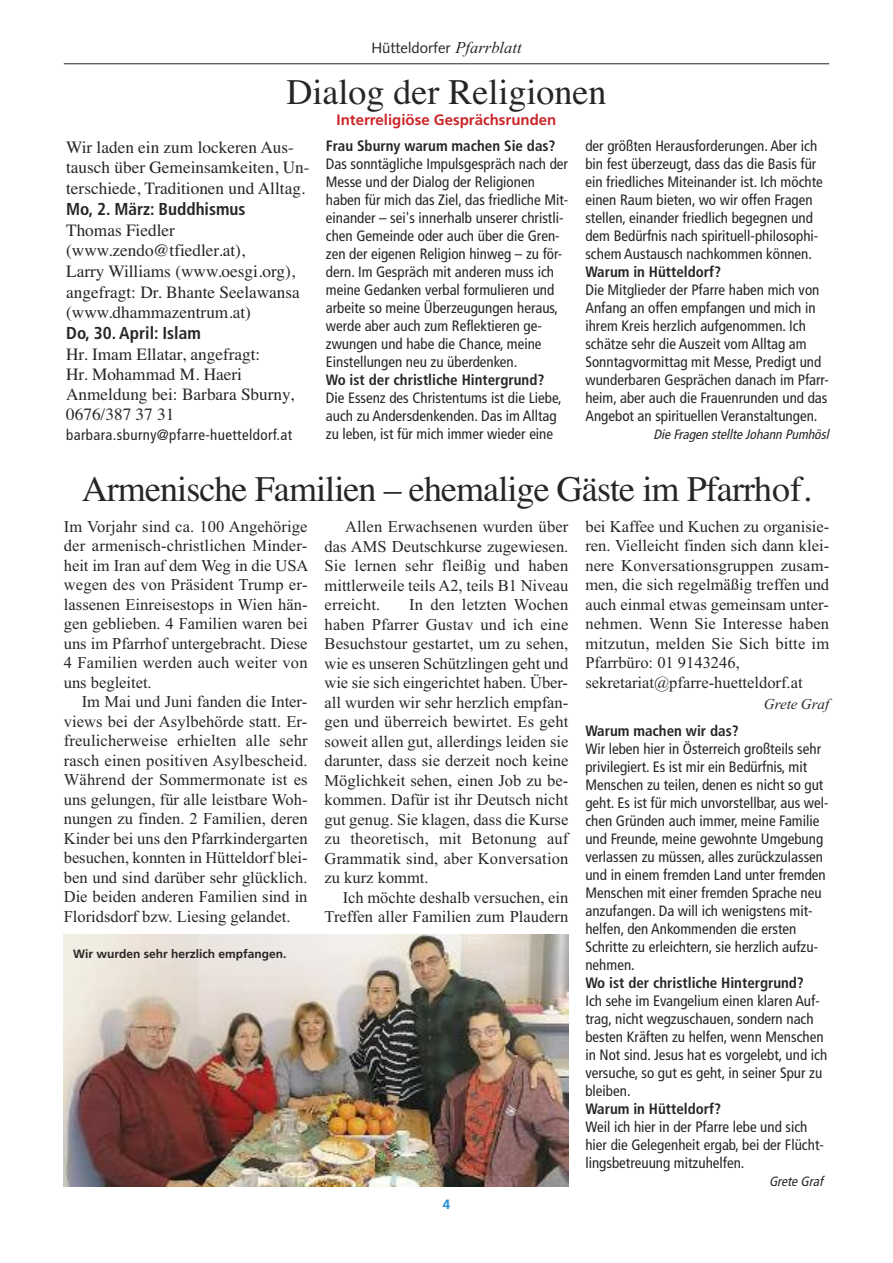
<style>
.page{position:relative;width:893px;height:1263px;background:#fff}
.page>*{position:absolute;margin:0;border:0;box-sizing:border-box;transform-origin:0 0}
.t1{font:36px "Times";letter-spacing:-.025em;color:#272526}
.t2{font:36px "Times";color:#272526}
.t3{font:17.25px/20.7px "Times";color:#272526}
.t4{font:700 condensed 17.25px "Frutiger";color:#272526}
.t5{font:16.5px/19.5px "Times New Roman";color:#272526;text-align:justify}
.t6{font:condensed 15px/18px "Frutiger";color:#272526}
.t7{font:700 condensed 15px "Frutiger";color:#272526}
.t8{font:condensed 15px "Frutiger";letter-spacing:.025em;color:#272526}
.t9{font:700 15px "Frutiger";color:#cc262a}
.t10{font:15px "Syntax";color:#272526}
.t11{font:italic 15px "Times New Roman";color:#272526}
.t12{font:italic condensed 13.5px "Frutiger";color:#272526}
.t13{font:700 13.5px "Frutiger";color:#248fd1}
.t14{font:700 12px "Frutiger";color:#272526}
.s1{font-family:"Times New Roman";font-style:italic;font-size:16.5px}
</style>
<div class="page">
<hr style="left:64px;top:64px;width:765px;height:1px;background:#272526">
<img style="left:64px;top:934px;width:504px;height:253px">
<p class="t10" style="left:371px;top:42px;width:152px">Hütteldorfer <span class="s1">Pfarrblatt</span></p>
<h1 class="t2" style="left:286px;top:71px;width:321px">Dialog der Religionen</h1>
<p class="t9" style="left:337px;top:114px;width:221px">Interreligiöse Gesprächsrunden</p>
<p class="t3" style="left:66px;top:136px;width:245px">Wir laden ein zum lockeren Aus&shy;tausch über Gemeinsamkeiten, Un&shy;terschiede, Traditionen und Alltag.</p>
<p class="t4" style="left:66px;top:202px;width:181px">Mo, 2. März: Buddhismus</p>
<p class="t3" style="left:66px;top:219px;width:235px">Thomas Fiedler (www.zendo@tfiedler.at),<br>Larry Williams (www.oesgi.org), angefragt: Dr. Bhante Seelawansa (www.dhammazentrum.at)</p>
<p class="t4" style="left:66px;top:326px;width:136px">Do, 30. April: Islam</p>
<p class="t3" style="left:66px;top:344px;width:229px;line-height:20.2px">Hr. Imam Ellatar, angefragt:<br>Hr. Mohammad M. Haeri<br>Anmeldung bei: Barbara Sburny,<br>0676/387 37 31</p>
<p class="t8" style="left:66px;top:428px;width:228px">barbara.sburny@pfarre-huetteldorf.at</p>
<p class="t6" style="left:585px;top:138px;width:239px">der größten Herausforderungen. Aber ich bin fest überzeugt, dass das die Basis für ein friedliches Miteinander ist. Ich möchte einen Raum bieten, wo wir offen Fragen stellen, einander friedlich begegnen und dem Bedürfnis nach spirituell-philosophi&shy;schem Austausch nachkommen können.</p>
<p class="t7" style="left:585px;top:266px;width:137px">Warum in Hütteldorf?</p>
<p class="t6" style="left:585px;top:282px;width:245px">Die Mitglieder der Pfarre haben mich von Anfang an offen empfangen und mich in ihrem Kreis herzlich aufgenommen. Ich schätze sehr die Auszeit vom Alltag am Sonntagvormittag mit Messe, Predigt und wunderbaren Gesprächen danach im Pfarr&shy;heim, aber auch die Frauenrunden und das Angebot an spirituellen Veranstaltungen.</p>
<p class="t12" style="left:653px;top:429px;width:180px">Die Fragen stellte Johann Pumhösl</p>
<p class="t7" style="left:326px;top:140px;width:231px">Frau Sburny warum machen Sie das?</p>
<p class="t6" style="left:326px;top:156px;width:244px">Das sonntägliche Impulsgespräch nach der Messe und der Dialog der Religionen haben für mich das Ziel, das friedliche Mit&shy;einander – sei's innerhalb unserer christli&shy;chen Gemeinde oder auch über die Gren&shy;zen der eigenen Religion hinweg – zu för&shy;dern. Im Gespräch mit anderen muss ich meine Gedanken verbal formulieren und arbeite so meine Überzeugungen heraus, werde aber auch zum Reflektieren ge&shy;zwungen und habe die Chance, meine Einstellungen neu zu überdenken.</p>
<p class="t7" style="left:326px;top:374px;width:220px">Wo ist der christliche Hintergrund?</p>
<p class="t6" style="left:326px;top:390px;width:237px">Die Essenz des Christentums ist die Liebe, auch zu Andersdenkenden. Das im Alltag zu leben, ist für mich immer wieder eine</p>
<h1 class="t1" style="left:82px;top:467px;width:731px">Armenische Familien – ehemalige Gäste im Pfarrhof.</h1>
<p class="t5" style="left:585px;top:516px;width:245px;text-align:left">bei Kaffee und Kuchen zu organisie&shy;ren. Vielleicht finden sich dann klei&shy;nere Konversationsgruppen zusam&shy;men, die sich regelmäßig treffen und auch einmal etwas gemeinsam unter&shy;nehmen. Wenn Sie Interesse haben mitzutun, melden Sie Sich bitte im Pfarrbüro: 01 9143246, sekretariat@pfarre-huetteldorf.at</p>
<p class="t11" style="left:764px;top:694px;width:67px">Grete Graf</p>
<p class="t5" style="left:64px;top:516px;width:246px">Im Vorjahr sind ca. 100 Angehörige der armenisch-christlichen Minder&shy;heit im Iran auf dem Weg in die USA wegen des von Präsident Trump er&shy;lassenen Einreisestops in Wien hän&shy;gen geblieben. 4 Familien waren bei uns im Pfarrhof untergebracht. Diese 4 Familien werden auch weiter von uns begleitet.</p>
<p class="t5" style="left:64px;top:692px;width:245px;text-indent:18px">Im Mai und Juni fanden die Inter&shy;views bei der Asylbehörde statt. Er&shy;freulicherweise erhielten alle sehr rasch einen positiven Asylbescheid.<br>Während der Sommermonate ist es uns gelungen, für alle leistbare Woh&shy;nungen zu finden. 2 Familien, deren Kinder bei uns den Pfarrkindergarten besuchen, konnten in Hütteldorf blei&shy;ben und sind darüber sehr glücklich.<br>Die beiden anderen Familien sind in Floridsdorf bzw. Liesing gelandet.</p>
<p class="t5" style="left:325px;top:517px;width:245px;text-indent:20px">Allen Erwachsenen wurden über das AMS Deutschkurse zugewiesen.<br>Sie lernen sehr fleißig und haben mittlerweile teils A2, teils B1 Niveau erreicht.</p>
<p class="t5" style="left:325px;top:595px;width:245px;text-indent:85px">In den letzten Wochen haben Pfarrer Gustav und ich eine Besuchstour gestartet, um zu sehen, wie es unseren Schützlingen geht und wie sie sich eingerichtet haben. Über&shy;all wurden wir sehr herzlich empfan&shy;gen und überreich bewirtet. Es geht soweit allen gut, allerdings leiden sie darunter, dass sie derzeit noch keine Möglichkeit sehen, einen Job zu be&shy;kommen. Dafür ist ihr Deutsch nicht gut genug. Sie klagen, dass die Kurse zu theoretisch, mit Betonung auf Grammatik sind, aber Konversation zu kurz kommt.</p>
<p class="t5" style="left:325px;top:887px;width:245px;text-align:right">Ich möchte deshalb versuchen, ein<br>Treffen aller Familien zum Plaudern</p>
<p class="t7" style="left:585px;top:724px;width:155px">Warum machen wir das?</p>
<p class="t6" style="left:585px;top:741px;width:245px">Wir leben hier in Österreich großteils sehr privilegiert. Es ist mir ein Bedürfnis, mit Menschen zu teilen, denen es nicht so gut geht. Es ist für mich unvorstellbar, aus wel&shy;chen Gründen auch immer, meine Familie und Freunde, meine gewohnte Umgebung verlassen zu müssen, alles zurückzulassen und in einem fremden Land unter fremden Menschen mit einer fremden Sprache neu anzufangen. Da will ich wenigstens mit&shy;helfen, den Ankommenden die ersten Schritte zu erleichtern, sie herzlich aufzu&shy;nehmen.</p>
<p class="t7" style="left:585px;top:976px;width:220px">Wo ist der christliche Hintergrund?</p>
<p class="t6" style="left:585px;top:993px;width:243px">Ich sehe im Evangelium einen klaren Auf&shy;trag, nicht wegzuschauen, sondern nach besten Kräften zu helfen, wenn Menschen in Not sind. Jesus hat es vorgelebt, und ich versuche, so gut es geht, in seiner Spur zu bleiben.</p>
<p class="t7" style="left:585px;top:1102px;width:137px">Warum in Hütteldorf?</p>
<p class="t6" style="left:585px;top:1119px;width:240px">Weil ich hier in der Pfarre lebe und sich hier die Gelegenheit ergab, bei der Flücht&shy;lingsbetreuung mitzuhelfen.</p>
<p class="t12" style="left:769px;top:1175px;width:55px">Grete Graf</p>
<p class="t14" style="left:73px;top:949px;width:215px">Wir wurden sehr herzlich empfangen.</p>
<p class="t13" style="left:443px;top:1199px;width:9px">4</p>
</div>
